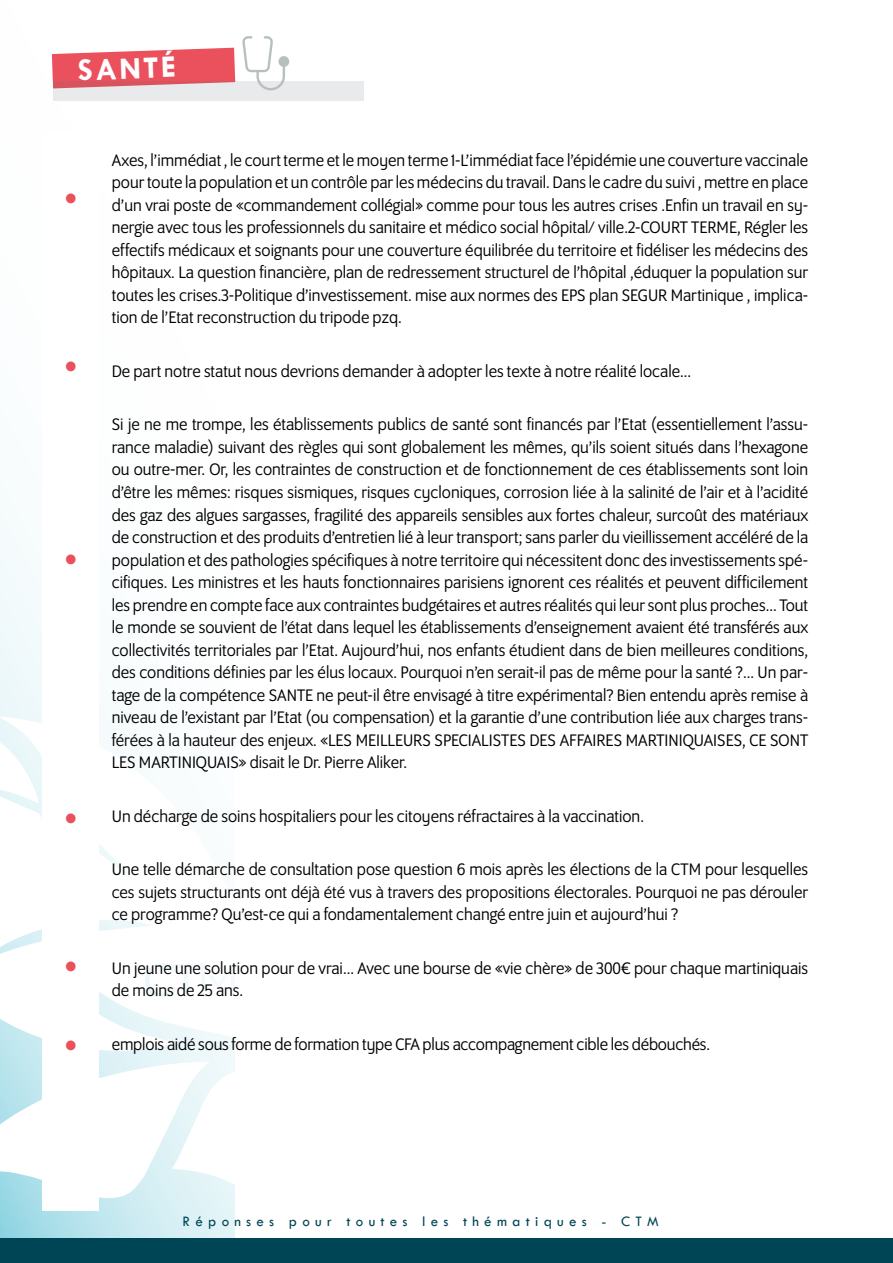
<style>
.page{position:relative;width:893px;height:1263px;background:#fff}
.page>*{position:absolute;margin:0;border:0;box-sizing:border-box;transform-origin:0 0}
.t1{font:700 33px "Tw Cen";color:#ea515d}
.t2{font:700 31.5px "Tw Cen";color:#fff}
.t3{font:18px/22.5px "Program OT";color:#000;text-align:justify}
.t4{font:15px "Tw Cen";letter-spacing:.35em;color:#004556}
.s1{font-family:"Myriad Pro";font-size:15px;color:#889da9}
</style>
<div class="page">
<svg style="left:0;top:1062px;width:235px;height:176px"></svg>
<svg style="left:0;top:716px;width:235px;height:336px"></svg>
<div style="left:0;top:1238px;width:893px;height:25px;background:#004556"></div>
<svg style="left:52px;top:48px;width:183px;height:37px;background:#eb606b"></svg>
<svg style="left:53px;top:82px;width:311px;height:19px;background:#e7d9db"></svg>
<svg style="left:242px;top:36px;width:47px;height:54px"></svg>
<div style="left:43px;top:133px;width:56px;height:1078px;background:#fff"></div>
<h2 class="t2" style="left:77px;top:51px;width:99px;rotate:-2deg">SANTÉ</h2>
<p class="t3" style="left:112px;top:149px;width:698px;text-indent:-30px"><span class="s1">&gt;</span> Axes, l’immédiat , le court terme et le moyen terme 1-L’immédiat face l’épidémie une couverture vaccinale pour toute la population et un contrôle par les médecins du travail. Dans le cadre du suivi , mettre en place d’un vrai poste de «commandement collégial» comme pour tous les autres crises .Enfin un travail en sy&shy;nergie avec tous les professionnels du sanitaire et médico social hôpital/ ville.2-COURT TERME, Régler les effectifs médicaux et soignants pour une couverture équilibrée du territoire et fidéliser les médecins des hôpitaux. La question financière, plan de redressement structurel de l’hôpital ,éduquer la population sur toutes les crises.3-Politique d’investissement. mise aux normes des EPS plan SEGUR Martinique , implica&shy;tion de l’Etat reconstruction du tripode pzq.</p>
<p class="t3" style="left:82px;top:360px;width:611px"><span class="s1">&gt;</span> De part notre statut nous devrions demander à adopter les texte à notre réalité locale...</p>
<p class="t3" style="left:112px;top:413px;width:698px;text-indent:-30px"><span class="s1">&gt;</span> Si je ne me trompe, les établissements publics de santé sont financés par l’Etat (essentiellement l’assu&shy;rance maladie) suivant des règles qui sont globalement les mêmes, qu’ils soient situés dans l’hexagone ou outre-mer. Or, les contraintes de construction et de fonctionnement de ces établissements sont loin d’être les mêmes: risques sismiques, risques cycloniques, corrosion liée à la salinité de l’air et à l’acidité des gaz des algues sargasses, fragilité des appareils sensibles aux fortes chaleur, surcoût des matériaux de construction et des produits d’entretien lié à leur transport; sans parler du vieillissement accéléré de la population et des pathologies spécifiques à notre territoire qui nécessitent donc des investissements spé&shy;cifiques. Les ministres et les hauts fonctionnaires parisiens ignorent ces réalités et peuvent difficilement les prendre en compte face aux contraintes budgétaires et autres réalités qui leur sont plus proches… Tout le monde se souvient de l’état dans lequel les établissements d’enseignement avaient été transférés aux collectivités territoriales par l’Etat. Aujourd’hui, nos enfants étudient dans de bien meilleures conditions, des conditions définies par les élus locaux. Pourquoi n’en serait-il pas de même pour la santé ?... Un par&shy;tage de la compétence SANTE ne peut-il être envisagé à titre expérimental? Bien entendu après remise à niveau de l’existant par l’Etat (ou compensation) et la garantie d’une contribution liée aux charges trans&shy;férées à la hauteur des enjeux. «LES MEILLEURS SPECIALISTES DES AFFAIRES MARTINIQUAISES, CE SONT LES MARTINIQUAIS» disait le Dr. Pierre Aliker.</p>
<p class="t3" style="left:82px;top:804px;width:563px"><span class="s1">&gt;</span> Un décharge de soins hospitaliers pour les citoyens réfractaires à la vaccination.</p>
<p class="t3" style="left:112px;top:858px;width:698px;text-indent:-30px"><span class="s1">&gt;</span> Une telle démarche de consultation pose question 6 mois après les élections de la CTM pour lesquelles ces sujets structurants ont déjà été vus à travers des propositions électorales. Pourquoi ne pas dérouler ce programme? Qu’est-ce qui a fondamentalement changé entre juin et aujourd’hui ?</p>
<p class="t3" style="left:112px;top:956px;width:698px;text-indent:-30px"><span class="s1">&gt;</span> Un jeune une solution pour de vrai... Avec une bourse de «vie chère» de 300€ pour chaque martiniquais de moins de 25 ans.</p>
<h1 class="t1" style="left:65px;top:180px;width:13px">•</h1>
<h1 class="t1" style="left:65px;top:348px;width:13px">•</h1>
<h1 class="t1" style="left:65px;top:540px;width:13px">•</h1>
<h1 class="t1" style="left:65px;top:799px;width:13px">•</h1>
<h1 class="t1" style="left:65px;top:948px;width:13px">•</h1>
<p class="t3" style="left:82px;top:1032px;width:629px"><span class="s1">&gt;</span> emplois aidé sous forme de formation type CFA plus accompagnement cible les débouchés.</p>
<h1 class="t1" style="left:65px;top:1027px;width:13px">•</h1>
<p class="t4" style="left:183px;top:1212px;width:478px">Réponses pour toutes les thématiques - CTM</p>
</div>
